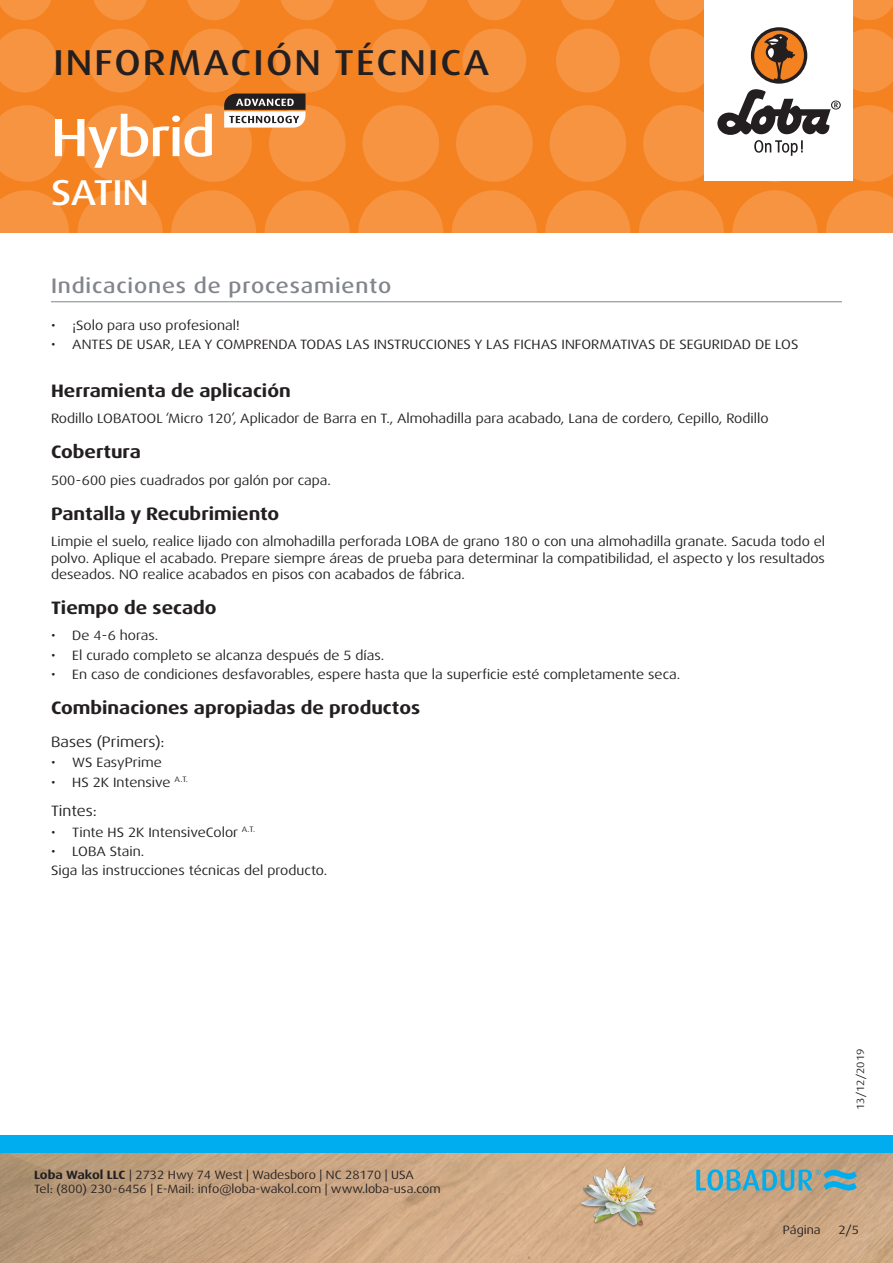
<style>
.page{position:relative;width:893px;height:1263px;background:#fff}
.page>*{position:absolute;margin:0;border:0;box-sizing:border-box;transform-origin:0 0}
.t1{font:500 expanded 54px "Dax Pro";letter-spacing:-.025em;color:#fff}
.t2{font:500 expanded 36px "Dax Pro";letter-spacing:.06em;color:#231f20}
.t3{font:500 expanded 36px "Dax Pro";letter-spacing:-.015em;color:#fff}
.Titel_grau{font:500 expanded 21px "Dax Pro";letter-spacing:.04em;color:#82858b}
.t4{font:700 expanded 18px "Dax Pro";color:#231f20}
.t5{font:expanded 15px "Dax Pro";color:#231f20}
.Text{font:expanded 13.5px/16.2px "Dax Pro";color:#231f20;text-align:justify}
.t6{font:expanded 12px/14.4px "Dax Pro";color:#231f20}
.t7{font:expanded 10.5px "Dax Pro";color:#231f20}
.s1{font-weight:700}
</style>
<div class="page">
<div style="left:0;top:0;width:893px;height:233px;background:#f58220"></div>
<svg style="left:0;top:190px;width:69px;height:43px"></svg>
<svg style="left:78px;top:190px;width:85px;height:85px;fill:#f69441"></svg>
<svg style="left:171px;top:190px;width:85px;height:85px;fill:#f69441"></svg>
<svg style="left:265px;top:190px;width:85px;height:85px;fill:#f69441"></svg>
<svg style="left:358px;top:190px;width:85px;height:85px;fill:#f69441"></svg>
<svg style="left:545px;top:190px;width:85px;height:85px;fill:#f69441"></svg>
<svg style="left:452px;top:190px;width:85px;height:85px;fill:#f69441"></svg>
<svg style="left:732px;top:190px;width:85px;height:85px;fill:#f69441"></svg>
<svg style="left:639px;top:190px;width:85px;height:85px;fill:#f69441"></svg>
<svg style="left:826px;top:190px;width:67px;height:43px"></svg>
<svg style="left:0;top:105px;width:65px;height:77px"></svg>
<svg style="left:82px;top:105px;width:76px;height:77px"></svg>
<svg style="left:456px;top:105px;width:77px;height:77px"></svg>
<svg style="left:362px;top:105px;width:77px;height:77px"></svg>
<svg style="left:550px;top:105px;width:76px;height:77px"></svg>
<svg style="left:0;top:29px;width:56px;height:63px"></svg>
<svg style="left:88px;top:29px;width:64px;height:63px"></svg>
<svg style="left:462px;top:29px;width:64px;height:63px"></svg>
<svg style="left:369px;top:29px;width:64px;height:63px"></svg>
<svg style="left:556px;top:29px;width:64px;height:63px"></svg>
<svg style="left:0;top:0;width:51px;height:20px"></svg>
<svg style="left:187px;top:0;width:53px;height:20px"></svg>
<svg style="left:468px;top:0;width:53px;height:20px"></svg>
<svg style="left:655px;top:0;width:49px;height:20px"></svg>
<svg style="left:93px;top:0;width:54px;height:20px"></svg>
<svg style="left:374px;top:0;width:54px;height:20px"></svg>
<svg style="left:281px;top:0;width:53px;height:20px"></svg>
<svg style="left:561px;top:0;width:54px;height:20px"></svg>
<svg style="left:853px;top:0;width:40px;height:20px"></svg>
<img style="left:0;top:1152px;width:893px;height:111px">
<div style="left:0;top:1135px;width:893px;height:17px;background:#00aeef"></div>
<div style="left:704px;top:0;width:149px;height:181px;background:#fff"></div>
<svg style="left:643px;top:29px;width:250px;height:153px"></svg>
<img style="left:578px;top:1161px;width:82px;height:81px">
<svg style="left:696px;top:1169px;width:161px;height:22px;background:#74a7ae"></svg>
<hr style="left:51px;top:301px;width:791px;height:1px;background:#82858b">
<svg style="left:175px;top:29px;width:170px;height:153px"></svg>
<h2 class="t2" style="left:53px;top:40px;width:438px">INFORMACIÓN TÉCNICA</h2>
<p class="t1" style="left:51px;top:103px;width:166px">Hybrid</p>
<h2 class="t3" style="left:51px;top:169px;width:99px">SATIN</h2>
<p class="Titel_grau" style="left:51px;top:272px;width:342px">Indicaciones de procesamiento</p>
<p class="Text" style="left:51px;top:317px;width:190px">• ¡Solo para uso profesional!</p>
<p class="Text" style="left:51px;top:336px;width:749px">• ANTES DE USAR, LEA Y COMPRENDA TODAS LAS INSTRUCCIONES Y LAS FICHAS INFORMATIVAS DE SEGURIDAD DE LOS</p>
<p class="t4" style="left:51px;top:379px;width:241px">Herramienta de aplicación</p>
<p class="Text" style="left:51px;top:410px;width:719px">Rodillo LOBATOOL ‘Micro 120’, Aplicador de Barra en T., Almohadilla para acabado, Lana de cordero, Cepillo, Rodillo</p>
<p class="t4" style="left:51px;top:441px;width:91px">Cobertura</p>
<p class="Text" style="left:51px;top:472px;width:281px">500-600 pies cuadrados por galón por capa.</p>
<p class="t4" style="left:51px;top:502px;width:230px">Pantalla y Recubrimiento</p>
<p class="Text" style="left:51px;top:534px;width:776px">Limpie el suelo, realice lijado con almohadilla perforada LOBA de grano 180 o con una almohadilla granate. Sacuda todo el polvo. Aplique el acabado. Prepare siempre áreas de prueba para determinar la compatibilidad, el aspecto y los resultados deseados. NO realice acabados en pisos con acabados de fábrica.</p>
<p class="t4" style="left:51px;top:596px;width:167px">Tiempo de secado</p>
<p class="Text" style="left:51px;top:628px;width:109px">• De 4-6 horas.</p>
<p class="Text" style="left:51px;top:647px;width:335px">• El curado completo se alcanza después de 5 días.</p>
<p class="Text" style="left:51px;top:666px;width:631px">• En caso de condiciones desfavorables, espere hasta que la superficie esté completamente seca.</p>
<p class="t4" style="left:51px;top:696px;width:371px">Combinaciones apropiadas de productos</p>
<p class="t5" style="left:51px;top:732px;width:115px">Bases (Primers):</p>
<p class="Text" style="left:51px;top:755px;width:112px">• WS EasyPrime</p>
<p class="Text" style="left:51px;top:774px;width:138px">• HS 2K Intensive <sup>A.T.</sup></p>
<p class="t5" style="left:51px;top:801px;width:47px">Tintes:</p>
<p class="Text" style="left:51px;top:824px;width:205px">• Tinte HS 2K IntensiveColor <sup>A.T.</sup></p>
<p class="Text" style="left:51px;top:843px;width:95px">• LOBA Stain.</p>
<p class="Text" style="left:51px;top:862px;width:278px">Siga las instrucciones técnicas del producto.</p>
<p class="t6" style="left:34px;top:1167px;width:408px"><span class="s1">Loba Wakol LLC</span> | 2732 Hwy 74 West | Wadesboro | NC 28170 | USA<br>Tel: (800) 230-6456 | E-Mail: info@loba-wakol.com | www.loba-usa.com</p>
<p class="t7" style="left:854px;top:1110px;width:63px;rotate:-90deg">13/12/2019</p>
<p class="t6" style="left:783px;top:1223px;width:39px">Página</p>
<p class="t6" style="left:838px;top:1223px;width:22px">2/5</p>
</div>
